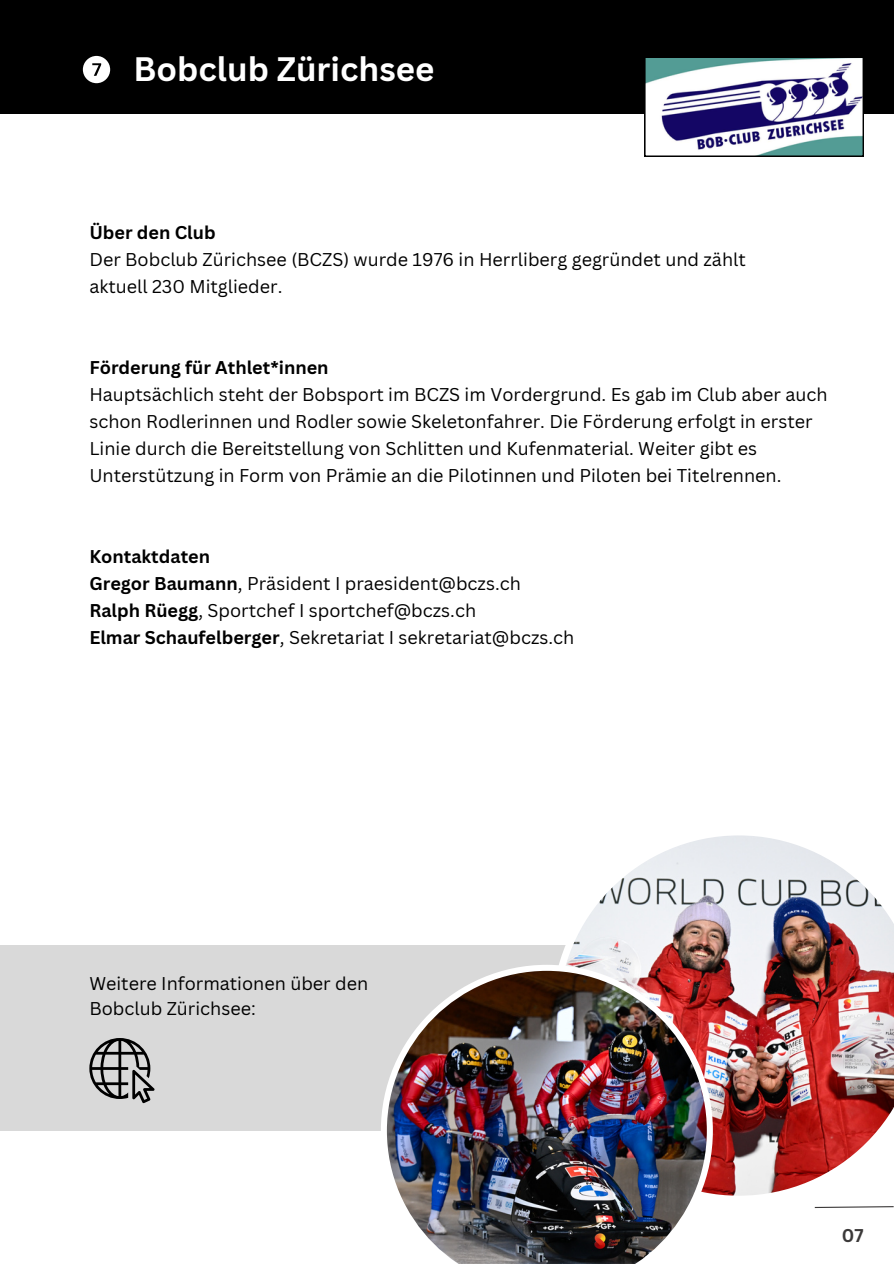
<style>
.page{position:relative;width:894px;height:1264px;background:#fff}
.page>*{position:absolute;margin:0;border:0;box-sizing:border-box;transform-origin:0 0}
.t1{font:700 33px "Canva Sans";color:#fff}
.t2{font:18px/27px "Canva Sans";color:#000}
.t3{font:700 18px "Canva Sans";color:#000}
.t4{font:700 18px "Canva Sans";color:#3b3939}
.s1{font-weight:700}
</style>
<div class="page">
<div style="left:0;top:0;width:893px;height:113px;background:#000"></div>
<svg style="left:814px;top:1206px;width:79px;height:2px"></svg>
<div style="left:0;top:945px;width:753px;height:185px;background:#d9d9d9"></div>
<img style="left:559px;top:835px;width:334px;height:361px">
<svg style="left:83px;top:56px;width:27px;height:27px"></svg>
<img style="left:381px;top:964px;width:331px;height:299px">
<svg style="left:89px;top:1038px;width:66px;height:65px"></svg>
<svg style="left:644px;top:58px;width:219px;height:99px"></svg>
<h1 class="t1" style="left:133px;top:46px;width:302px">Bobclub Zürichsee</h1>
<p class="t3" style="left:89px;top:219px;width:128px">Über den Club</p>
<p class="t2" style="left:89px;top:245px;width:657px">Der Bobclub Zürichsee (BCZS) wurde 1976 in Herrliberg gegründet und zählt aktuell 230 Mitglieder.</p>
<p class="t3" style="left:89px;top:354px;width:241px">Förderung für Athlet*innen</p>
<p class="t2" style="left:89px;top:380px;width:739px">Hauptsächlich steht der Bobsport im BCZS im Vordergrund. Es gab im Club aber auch schon Rodlerinnen und Rodler sowie Skeletonfahrer. Die Förderung erfolgt in erster Linie durch die Bereitstellung von Schlitten und Kufenmaterial. Weiter gibt es Unterstützung in Form von Prämie an die Pilotinnen und Piloten bei Titelrennen.</p>
<p class="t2" style="left:89px;top:542px;width:486px"><span class="s1">Kontaktdaten<br>Gregor Baumann</span>, Präsident I praesident@bczs.ch <span class="s1">Ralph Rüegg</span>, Sportchef I sportchef@bczs.ch<br><span class="s1">Elmar Schaufelberger</span>, Sekretariat I sekretariat@bczs.ch</p>
<p class="t2" style="left:89px;top:970px;width:280px;line-height:24.8px">Weitere Informationen über den<br>Bobclub Zürichsee:</p>
<p class="t4" style="left:841px;top:1222px;width:23px">07</p>
</div>
